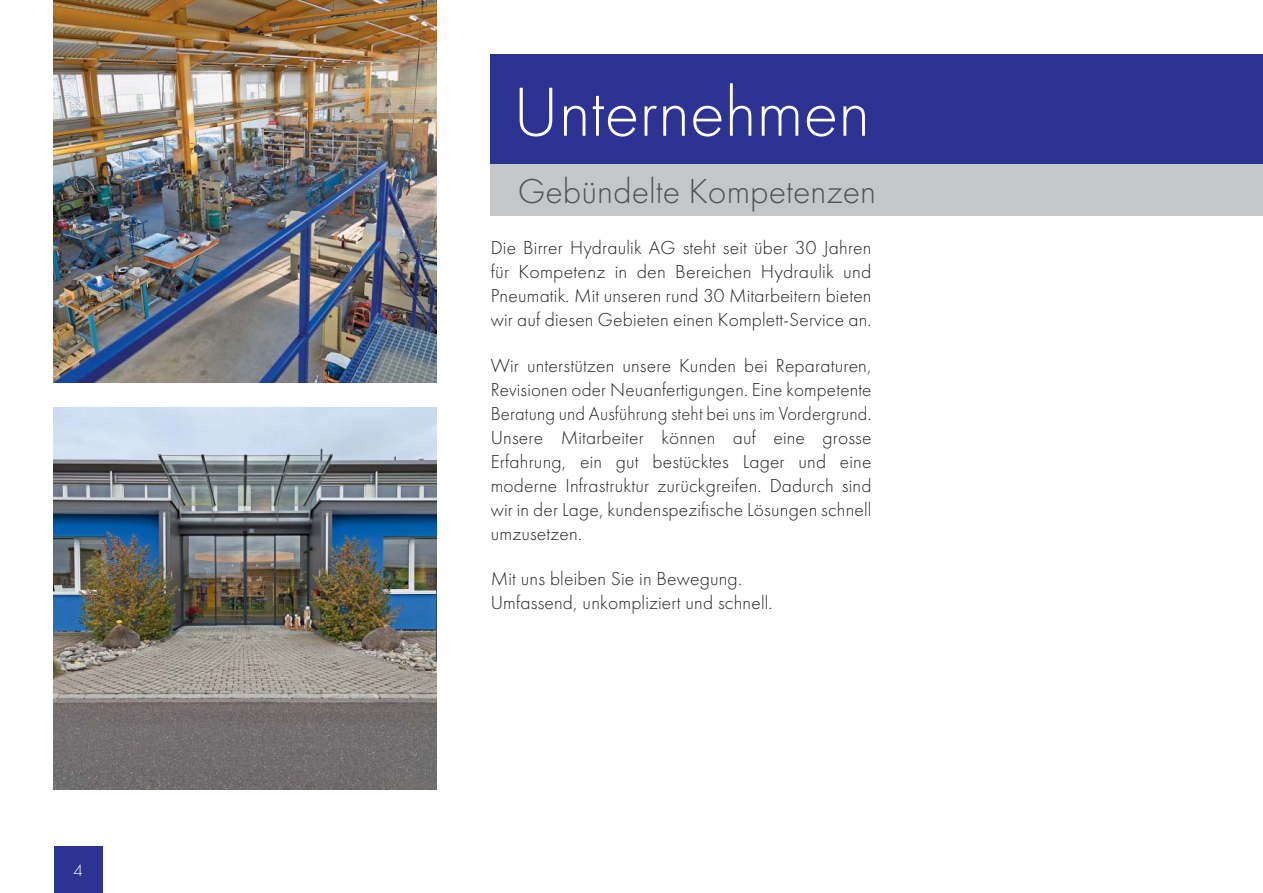
<style>
.page{position:relative;width:1263px;height:893px;background:#fff}
.page>*{position:absolute;margin:0;border:0;box-sizing:border-box;transform-origin:0 0}
.t1{font:300 72px "Futura";color:#fff}
.t2{font:300 36px "Futura";color:#505255}
.t3{font:300 19.5px/24px "Futura";letter-spacing:.01em;color:#231f20;text-align:justify}
.t4{font:300 17.25px "Futura";color:#fff}
</style>
<div class="page">
<img style="left:54px;top:0;width:383px;height:383px">
<img style="left:54px;top:407px;width:383px;height:383px">
<div style="left:54px;top:846px;width:49px;height:47px;background:#2d3393"></div>
<div style="left:491px;top:54px;width:772px;height:111px;background:#2d3393"></div>
<div style="left:491px;top:165px;width:772px;height:51px;background:#c4c7c8"></div>
<p class="t4" style="left:74px;top:863px;width:11px">4</p>
<h1 class="t1" style="left:513px;top:84px;width:358px">Unternehmen</h1>
<h2 class="t2" style="left:518px;top:178px;width:360px">Gebündelte Kompetenzen</h2>
<p class="t3" style="left:491px;top:238px;width:382px">Die Birrer Hydraulik AG steht seit über 30 Jahren für Kompetenz in den Bereichen Hydraulik und Pneu matik. Mit unseren rund 30 Mitarbeitern bieten wir auf diesen Gebieten einen Komplett-Service an.</p>
<p class="t3" style="left:491px;top:355px;width:382px">Wir unterstützen unsere Kunden bei Reparaturen, Revisionen oder Neuanfertigungen. Eine kompe tente Beratung und Ausführung steht bei uns im Vorder grund.<br>Unsere Mitarbeiter können auf eine grosse Erfahrung, ein gut bestücktes Lager und eine moderne Infrastruktur zurückgreifen. Dadurch sind wir in der Lage, kundenspezifische Lösungen schnell umzusetzen.</p>
<p class="t3" style="left:491px;top:568px;width:283px">Mit uns bleiben Sie in Bewegung.<br>Umfassend, unkompliziert und schnell.</p>
</div>
